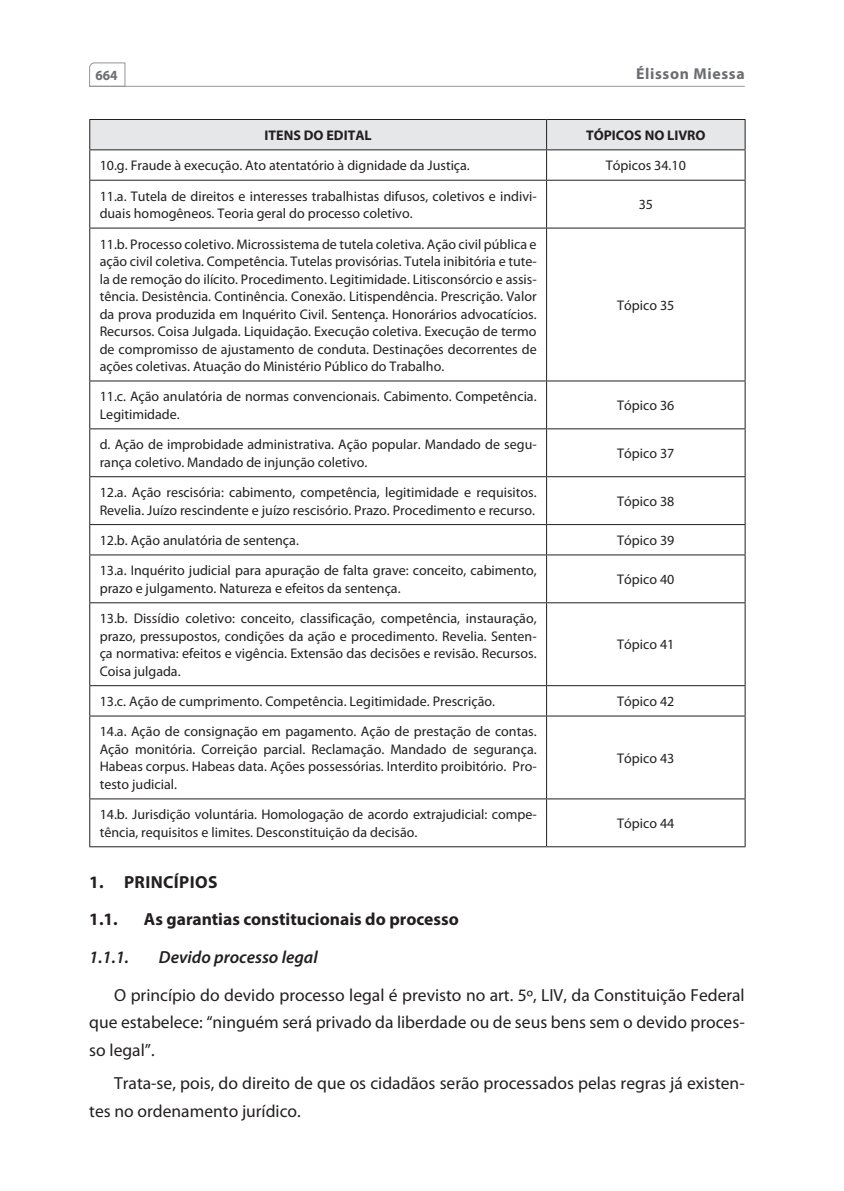
<style>
.page{position:relative;width:844px;height:1191px;background:#fff}
.page>*{position:absolute;margin:0;border:0;box-sizing:border-box;transform-origin:0 0}
.Texto_Normal{font:17.5px/27.7px "Myriad Pro";color:#231f20;text-align:justify}
.t1{font:700 17.5px "Myriad Pro";color:#231f20}
.t2{font:italic 600 17.5px "Myriad Pro";color:#231f20}
.t3{font:700 17.5px "Myriad Pro";letter-spacing:.02em;color:#231f20}
.t4{font:700 15.75px "Myriad Pro";letter-spacing:.04em;color:#6c6d70}
.TABELA_8{font:14px/17.5px "Myriad Pro";color:#231f20}
.tabela_centro{font:14px "Myriad Pro";color:#231f20}
.Tabela_Título{font:700 14px "Myriad Pro";color:#231f20}
.t5{font:700 14px "Myriad Pro";color:#6c6d70;scale:.95 1}
</style>
<div class="page">
<hr style="left:89px;top:86px;width:655px;height:1px;background:#939598">
<svg style="left:89px;top:62px;width:36px;height:25px"></svg>
<svg style="left:90px;top:150px;width:654px;height:696px"></svg>
<hr style="left:89px;top:180px;width:457px;height:1px;background:#231f20">
<hr style="left:546px;top:180px;width:199px;height:1px;background:#231f20">
<hr style="left:89px;top:228px;width:457px;height:1px;background:#231f20">
<hr style="left:546px;top:228px;width:199px;height:1px;background:#231f20">
<hr style="left:89px;top:380px;width:457px;height:1px;background:#231f20">
<hr style="left:546px;top:380px;width:199px;height:1px;background:#231f20">
<hr style="left:89px;top:428px;width:457px;height:1px;background:#231f20">
<hr style="left:546px;top:428px;width:199px;height:1px;background:#231f20">
<hr style="left:89px;top:476px;width:457px;height:1px;background:#231f20">
<hr style="left:546px;top:476px;width:199px;height:1px;background:#231f20">
<hr style="left:89px;top:524px;width:457px;height:1px;background:#231f20">
<hr style="left:546px;top:524px;width:199px;height:1px;background:#231f20">
<hr style="left:89px;top:554px;width:457px;height:1px;background:#231f20">
<hr style="left:546px;top:554px;width:199px;height:1px;background:#231f20">
<hr style="left:89px;top:602px;width:457px;height:1px;background:#231f20">
<hr style="left:546px;top:602px;width:199px;height:1px;background:#231f20">
<hr style="left:89px;top:685px;width:457px;height:1px;background:#231f20">
<hr style="left:546px;top:685px;width:199px;height:1px;background:#231f20">
<hr style="left:89px;top:715px;width:457px;height:1px;background:#231f20">
<hr style="left:546px;top:715px;width:199px;height:1px;background:#231f20">
<hr style="left:89px;top:798px;width:457px;height:1px;background:#231f20">
<hr style="left:546px;top:798px;width:199px;height:1px;background:#231f20">
<hr style="left:546px;top:846px;width:199px;height:1px;background:#231f20">
<hr style="left:89px;top:846px;width:457px;height:1px;background:#231f20">
<hr style="left:89px;top:150px;width:1px;height:30px;background:#231f20">
<hr style="left:89px;top:181px;width:1px;height:47px;background:#231f20">
<hr style="left:89px;top:228px;width:1px;height:152px;background:#231f20">
<hr style="left:89px;top:381px;width:1px;height:47px;background:#231f20">
<hr style="left:89px;top:429px;width:1px;height:47px;background:#231f20">
<hr style="left:89px;top:477px;width:1px;height:47px;background:#231f20">
<svg style="left:89px;top:525px;width:1px;height:29px"></svg>
<hr style="left:89px;top:555px;width:1px;height:47px;background:#231f20">
<hr style="left:89px;top:603px;width:1px;height:82px;background:#231f20">
<svg style="left:89px;top:686px;width:1px;height:29px"></svg>
<hr style="left:89px;top:716px;width:1px;height:82px;background:#231f20">
<hr style="left:89px;top:799px;width:1px;height:47px;background:#231f20">
<svg style="left:89px;top:119px;width:656px;height:31px;background:#dbdbdd"></svg>
<hr style="left:546px;top:150px;width:1px;height:30px;background:#231f20">
<hr style="left:744px;top:150px;width:1px;height:30px;background:#231f20">
<hr style="left:546px;top:181px;width:1px;height:47px;background:#231f20">
<hr style="left:744px;top:181px;width:1px;height:47px;background:#231f20">
<hr style="left:546px;top:228px;width:1px;height:152px;background:#231f20">
<hr style="left:744px;top:228px;width:1px;height:152px;background:#231f20">
<hr style="left:546px;top:381px;width:1px;height:47px;background:#231f20">
<hr style="left:744px;top:381px;width:1px;height:47px;background:#231f20">
<hr style="left:546px;top:429px;width:1px;height:47px;background:#231f20">
<hr style="left:744px;top:429px;width:1px;height:47px;background:#231f20">
<hr style="left:546px;top:477px;width:1px;height:47px;background:#231f20">
<hr style="left:744px;top:477px;width:1px;height:47px;background:#231f20">
<svg style="left:546px;top:525px;width:1px;height:29px"></svg>
<svg style="left:744px;top:525px;width:1px;height:29px"></svg>
<hr style="left:546px;top:555px;width:1px;height:47px;background:#231f20">
<hr style="left:744px;top:555px;width:1px;height:47px;background:#231f20">
<hr style="left:546px;top:603px;width:1px;height:82px;background:#231f20">
<hr style="left:744px;top:603px;width:1px;height:82px;background:#231f20">
<svg style="left:546px;top:686px;width:1px;height:29px"></svg>
<svg style="left:744px;top:686px;width:1px;height:29px"></svg>
<hr style="left:546px;top:716px;width:1px;height:82px;background:#231f20">
<hr style="left:744px;top:716px;width:1px;height:82px;background:#231f20">
<hr style="left:546px;top:799px;width:1px;height:47px;background:#231f20">
<hr style="left:744px;top:799px;width:1px;height:47px;background:#231f20">
<p class="t5" style="left:95px;top:66px;width:25px">664</p>
<p class="t4" style="left:636px;top:63px;width:110px">Élisson Miessa</p>
<p class="Tabela_Título" style="left:264px;top:126px;width:109px">ITENS DO EDITAL</p>
<p class="Tabela_Título" style="left:586px;top:126px;width:121px">TÓPICOS NO LIVRO</p>
<p class="TABELA_8" style="left:100px;top:157px;width:371px">10.g. Fraude à execução. Ato atentatório à dignidade da Justiça.</p>
<p class="tabela_centro" style="left:605px;top:158px;width:81px">Tópicos 34.10</p>
<p class="TABELA_8" style="left:100px;top:187px;width:438px">11.a. Tutela de direitos e interesses trabalhistas difusos, coletivos e indivi&shy;duais homogêneos. Teoria geral do processo coletivo.</p>
<p class="tabela_centro" style="left:638px;top:197px;width:16px">35</p>
<p class="TABELA_8" style="left:100px;top:235px;width:438px;text-align:justify">11.b. Processo coletivo. Microssistema de tutela coletiva. Ação civil pública e ação civil coletiva. Competência. Tutelas provisórias. Tutela inibitória e tute&shy;la de remoção do ilícito. Procedimento. Legitimidade. Litisconsórcio e assis&shy;tência. Desistência. Continência. Conexão. Litispendência. Prescrição. Valor da prova produzida em Inquérito Civil. Sentença. Honorários advocatícios.<br>Recursos. Coisa Julgada. Liquidação. Execução coletiva. Execução de termo de compromisso de ajustamento de conduta. Destinações decorrentes de ações coletivas. Atuação do Ministério Público do Trabalho.</p>
<p class="tabela_centro" style="left:617px;top:297px;width:59px">Tópico 35</p>
<p class="TABELA_8" style="left:100px;top:388px;width:438px">11.c. Ação anulatória de normas convencionais. Cabimento. Competência.<br>Legitimidade.</p>
<p class="tabela_centro" style="left:617px;top:398px;width:59px">Tópico 36</p>
<p class="TABELA_8" style="left:100px;top:436px;width:438px">d. Ação de improbidade administrativa. Ação popular. Mandado de segu&shy;rança coletivo. Mandado de injunção coletivo.</p>
<p class="tabela_centro" style="left:617px;top:446px;width:59px">Tópico 37</p>
<p class="TABELA_8" style="left:100px;top:484px;width:438px">12.a. Ação rescisória: cabimento, competência, legitimidade e requisitos.<br>Revelia. Juízo rescindente e juízo rescisório. Prazo. Procedimento e recurso.</p>
<p class="tabela_centro" style="left:617px;top:493px;width:59px">Tópico 38</p>
<p class="TABELA_8" style="left:100px;top:532px;width:201px">12.b. Ação anulatória de sentença.</p>
<p class="tabela_centro" style="left:617px;top:532px;width:59px">Tópico 39</p>
<p class="TABELA_8" style="left:100px;top:562px;width:438px">13.a. Inquérito judicial para apuração de falta grave: conceito, cabimento, prazo e julgamento. Natureza e efeitos da sentença.</p>
<p class="tabela_centro" style="left:617px;top:572px;width:59px">Tópico 40</p>
<p class="TABELA_8" style="left:100px;top:610px;width:438px;text-align:justify">13.b. Dissídio coletivo: conceito, classificação, competência, instauração, prazo, pressupostos, condições da ação e procedimento. Revelia. Senten&shy;ça normativa: efeitos e vigência. Extensão das decisões e revisão. Recursos.<br>Coisa julgada.</p>
<p class="tabela_centro" style="left:617px;top:637px;width:59px">Tópico 41</p>
<p class="TABELA_8" style="left:100px;top:693px;width:396px">13.c. Ação de cumprimento. Competência. Legitimidade. Prescrição.</p>
<p class="tabela_centro" style="left:617px;top:693px;width:59px">Tópico 42</p>
<p class="TABELA_8" style="left:100px;top:723px;width:438px;text-align:justify">14.a. Ação de consignação em pagamento. Ação de prestação de contas.<br>Ação monitória. Correição parcial. Reclamação. Mandado de segurança.<br>Habeas corpus. Habeas data. Ações possessórias. Interdito proibitório. Pro&shy;testo judicial.</p>
<p class="tabela_centro" style="left:617px;top:750px;width:59px">Tópico 43</p>
<p class="TABELA_8" style="left:100px;top:806px;width:438px">14.b. Jurisdição voluntária. Homologação de acordo extrajudicial: compe&shy;tência, requisitos e limites. Desconstituição da decisão.</p>
<p class="tabela_centro" style="left:617px;top:815px;width:59px">Tópico 44</p>
<p class="t3" style="left:89px;top:870px;width:130px">1. PRINCÍPIOS</p>
<p class="t1" style="left:89px;top:908px;width:30px">1.1.</p>
<p class="t1" style="left:144px;top:908px;width:316px">As garantias constitucionais do processo</p>
<p class="t2" style="left:89px;top:946px;width:41px">1.1.1.</p>
<p class="t2" style="left:159px;top:946px;width:160px">Devido processo legal</p>
<p class="Texto_Normal" style="left:89px;top:981px;width:656px;text-indent:25px">O princípio do devido processo legal é previsto no art. 5º, LIV, da Constituição Federal que estabelece: “ninguém será privado da liberdade ou de seus bens sem o devido proces&shy;so legal”.</p>
<p class="Texto_Normal" style="left:89px;top:1069px;width:656px;text-indent:25px">Trata-se, pois, do direito de que os cidadãos serão processados pelas regras já existen&shy;tes no ordenamento jurídico.</p>
</div>
